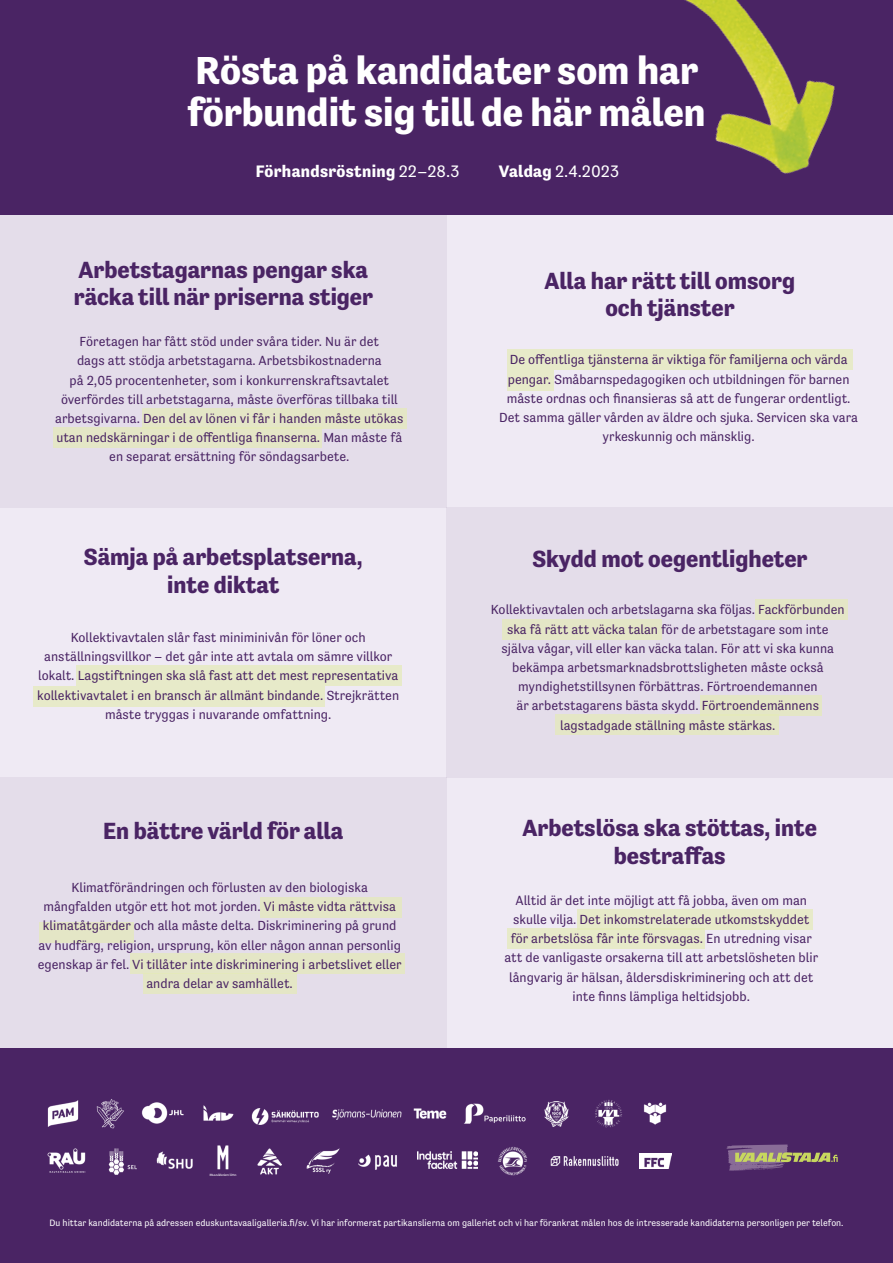
<style>
.page{position:relative;width:893px;height:1263px;background:#fff}
.page>*{position:absolute;margin:0;border:0;box-sizing:border-box;transform-origin:0 0}
.t1{font:700 40.05px/42.3px "Tenso";color:#fff}
.t2{font:700 24px/27.5px "Tenso";color:#4a2464;text-align:center}
.t3{font:700 16.95px "Tenso";letter-spacing:.02em;color:#fff}
.t4{font:16.95px "Tenso Regular 4";color:#fff}
.t5{font:13.5px/19.2px "Tenso Regular 4";color:#4a2464;text-align:center}
.t6{font:9.45px "Tenso Regular 4";color:#fff}
.s1{font-family:"Tenso Regular 4";font-weight:400}
.s2{font-family:"Tenso";font-weight:700}
</style>
<div class="page">
<div style="left:0;top:215px;width:893px;height:832px;background:#efeaf4"></div>
<div style="left:0;top:215px;width:446px;height:292px;background:#e4ddea"></div>
<div style="left:0;top:777px;width:446px;height:270px;background:#e4ddea"></div>
<div style="left:446px;top:507px;width:447px;height:270px;background:#e4ddea"></div>
<div style="left:0;top:0;width:893px;height:215px;background:#4a2464"></div>
<div style="left:0;top:1048px;width:893px;height:215px;background:#4a2464"></div>
<img style="left:684px;top:0;width:151px;height:174px">
<svg style="left:726px;top:1144px;width:112px;height:26px"></svg>
<img style="left:639px;top:1153px;width:33px;height:15px">
<img style="left:108px;top:1148px;width:29px;height:27px">
<img style="left:418px;top:1152px;width:59px;height:16px">
<img style="left:258px;top:1148px;width:24px;height:26px">
<img style="left:550px;top:1156px;width:69px;height:10px">
<img style="left:47px;top:1148px;width:39px;height:25px">
<img style="left:251px;top:1108px;width:68px;height:16px">
<img style="left:141px;top:1102px;width:43px;height:22px">
<img style="left:47px;top:1100px;width:32px;height:27px">
<img style="left:358px;top:1154px;width:39px;height:16px">
<img style="left:464px;top:1104px;width:62px;height:19px">
<img style="left:96px;top:1099px;width:28px;height:30px">
<img style="left:203px;top:1105px;width:31px;height:16px">
<img style="left:643px;top:1102px;width:24px;height:23px">
<img style="left:332px;top:1110px;width:69px;height:9px">
<img style="left:209px;top:1145px;width:28px;height:31px">
<img style="left:497px;top:1146px;width:31px;height:30px">
<img style="left:156px;top:1151px;width:37px;height:18px">
<img style="left:306px;top:1148px;width:34px;height:26px">
<img style="left:413px;top:1108px;width:34px;height:11px">
<img style="left:544px;top:1101px;width:25px;height:26px">
<img style="left:595px;top:1099px;width:27px;height:29px">
<div style="left:54px;top:428px;width:268px;height:20px;background:#e4e6c6"></div>
<div style="left:142px;top:408px;width:265px;height:21px;background:#e4e6c6"></div>
<div style="left:507px;top:349px;width:346px;height:21px;background:#e7eac9"></div>
<div style="left:507px;top:370px;width:46px;height:20px;background:#e7eac9"></div>
<div style="left:755px;top:600px;width:93px;height:20px;background:#e4e6c6"></div>
<div style="left:503px;top:619px;width:159px;height:20px;background:#e4e6c6"></div>
<div style="left:701px;top:696px;width:121px;height:20px;background:#e4e6c6"></div>
<div style="left:555px;top:714px;width:224px;height:21px;background:#e4e6c6"></div>
<div style="left:260px;top:897px;width:142px;height:20px;background:#e4e6c6"></div>
<div style="left:39px;top:922px;width:94px;height:21px;background:#e4e6c6"></div>
<div style="left:143px;top:974px;width:154px;height:20px;background:#e4e6c6"></div>
<div style="left:130px;top:953px;width:275px;height:21px;background:#e4e6c6"></div>
<div style="left:577px;top:909px;width:235px;height:21px;background:#e7eac9"></div>
<div style="left:507px;top:928px;width:198px;height:20px;background:#e7eac9"></div>
<div style="left:77px;top:665px;width:325px;height:21px;background:#e7eac9"></div>
<div style="left:33px;top:686px;width:292px;height:20px;background:#e7eac9"></div>
<p class="t1" style="left:187px;top:49px;width:520px">Rösta på kandidater som har förbundit sig till de här målen</p>
<p class="t3" style="left:256px;top:161px;width:205px">Förhandsröstning <span class="s1">22–28.3</span></p>
<p class="t4" style="left:499px;top:161px;width:122px"><span class="s2">Valdag</span> 2.4.2023</p>
<p class="t2" style="left:74px;top:256px;width:301px;text-align:left">Arbetstagarnas pengar ska räcka till när priserna stiger</p>
<p class="t5" style="left:55px;top:332px;width:350px">Företagen har fått stöd under svåra tider. Nu är det<br>dags att stödja arbetstagarna. Arbetsbikostnaderna<br>på 2,05 procentenheter, som i konkurrenskraftsavtalet överfördes till arbetstagarna, måste överföras tillbaka till arbetsgivarna. Den del av lönen vi får i handen måste utökas utan nedskärningar i de offentliga finanserna. Man måste få en separat ersättning för söndagsarbete.</p>
<p class="t2" style="left:84px;top:543px;width:280px">Sämja på arbetsplatserna, inte diktat</p>
<p class="t5" style="left:37px;top:628px;width:363px">Kollektivavtalen slår fast miniminivån för löner och anställningsvillkor – det går inte att avtala om sämre villkor lokalt. Lagstiftningen ska slå fast att det mest representativa kollektivavtalet i en bransch är allmänt bindande. Strejkrätten måste tryggas i nuvarande omfattning.</p>
<p class="t2" style="left:103px;top:817px;width:241px">En bättre värld för alla</p>
<p class="t5" style="left:38px;top:878px;width:366px">Klimatförändringen och förlusten av den biologiska mångfalden utgör ett hot mot jorden. Vi måste vidta rättvisa klimatåtgärder och alla måste delta. Diskriminering på grund av hudfärg, religion, ursprung, kön eller någon annan personlig egenskap är fel. Vi tillåter inte diskriminering i arbetslivet eller andra delar av samhället.</p>
<p class="t2" style="left:544px;top:267px;width:252px">Alla har rätt till omsorg och tjänster</p>
<p class="t5" style="left:499px;top:350px;width:360px">De offentliga tjänsterna är viktiga för familjerna och värda pengar. Småbarnspedagogiken och utbildningen för barnen måste ordnas och finansieras så att de fungerar ordentligt.<br>Det samma gäller vården av äldre och sjuka. Servicen ska vara yrkeskunnig och mänsklig.</p>
<p class="t2" style="left:532px;top:545px;width:277px">Skydd mot oegentligheter</p>
<p class="t5" style="left:491px;top:600px;width:355px">Kollektivavtalen och arbetslagarna ska följas. Fackförbunden ska få rätt att väcka talan för de arbetstagare som inte själva vågar, vill eller kan väcka talan. För att vi ska kunna bekämpa arbetsmarknadsbrottsligheten måste också myndighetstillsynen förbättras. Förtroendemannen<br>är arbetstagarens bästa skydd. Förtroendemännens lagstadgade ställning måste stärkas.</p>
<p class="t2" style="left:522px;top:814px;width:296px">Arbetslösa ska stöttas, inte bestraffas</p>
<p class="t5" style="left:504px;top:890px;width:315px">Alltid är det inte möjligt att få jobba, även om man skulle vilja. Det inkomstrelaterade utkomstskyddet för arbetslösa får inte försvagas. En utredning visar att de vanligaste orsakerna till att arbetslösheten blir långvarig är hälsan, åldersdiskriminering och att det inte finns lämpliga heltidsjobb.</p>
<p class="t6" style="left:49px;top:1218px;width:796px">Du hittar kandidaterna på adressen eduskuntavaaligalleria.fi/sv. Vi har informerat partikanslierna om galleriet och vi har förankrat målen hos de intresserade kandidaterna personligen per telefon.</p>
</div>
